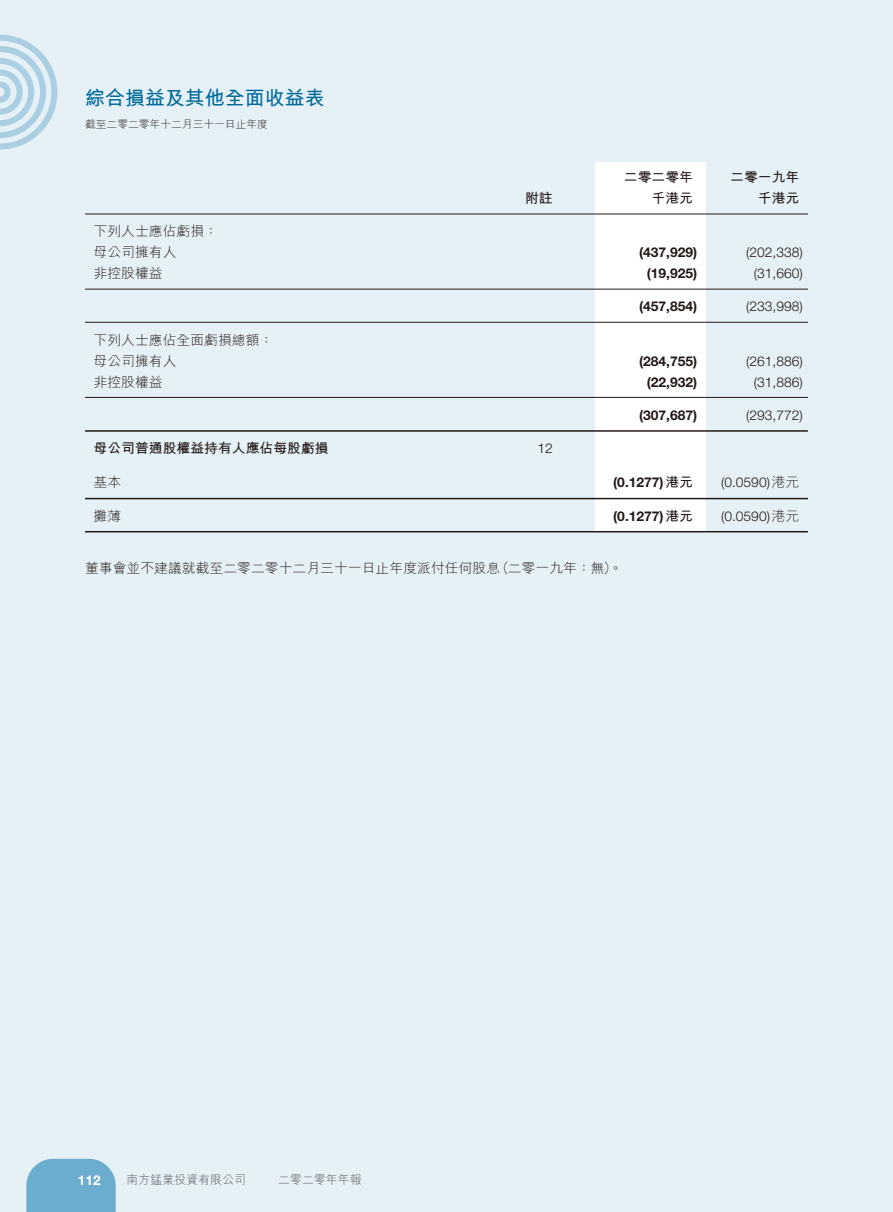
<style>
.page{position:relative;width:893px;height:1212px;background:#fff}
.page>*{position:absolute;margin:0;border:0;box-sizing:border-box;transform-origin:0 0}
.t1{font:700 19.5px "M Hei HK";color:#006a9a}
.t2{font:300 13.5px/21px "M Hei HK";color:#231916}
.t3{font:300 13.5px "Helvetica Neue LT Std";color:#231916}
.t4{font:700 13.5px "Helvetica Neue LT Std";color:#231916}
.t5{font:700 13.5px "M Hei HK";color:#231916}
.t6{font:700 13.5px "Helvetica Neue LT Std";color:#fff}
.t7{font:300 12px "M Hei HK";letter-spacing:.015em;color:#595857}
.t8{font:300 10.5px "M Hei HK";color:#231916}
.s1{font-family:"M Hei HK"}
</style>
<div class="page">
<div style="left:0;top:0;width:892px;height:1212px;background:#e5f0f7"></div>
<svg style="left:0;top:35px;width:57px;height:114px"></svg>
<svg style="left:26px;top:1159px;width:90px;height:53px;background:#73b1cf"></svg>
<div style="left:595px;top:162px;width:110px;height:369px;background:#fff"></div>
<hr style="left:85px;top:214px;width:723px;height:1px;background:#231916">
<hr style="left:85px;top:289px;width:723px;height:1px;background:#231916">
<hr style="left:85px;top:322px;width:723px;height:1px;background:#231916">
<hr style="left:85px;top:397px;width:723px;height:1px;background:#231916">
<hr style="left:85px;top:430px;width:723px;height:2px;background:#231916">
<hr style="left:85px;top:498px;width:723px;height:1px;background:#231916">
<hr style="left:85px;top:531px;width:723px;height:1px;background:#231916">
<h1 class="t1" style="left:85px;top:83px;width:241px">綜合損益及其他全面收益表</h1>
<p class="t8" style="left:85px;top:119px;width:184px">截至二零二零年十二月三十一日止年度</p>
<p class="t2" style="left:94px;top:221px;width:126px">下列人士應佔虧損：母公司擁有人</p>
<p class="t5" style="left:624px;top:167px;width:71px">二零二零年</p>
<p class="t5" style="left:730px;top:167px;width:71px">二零一九年</p>
<p class="t5" style="left:525px;top:188px;width:29px">附註</p>
<p class="t5" style="left:652px;top:188px;width:43px">千港元</p>
<p class="t5" style="left:758px;top:188px;width:43px">千港元</p>
<p class="t4" style="left:639px;top:244px;width:60px">(437,929)</p>
<p class="t3" style="left:746px;top:244px;width:58px">(202,338)</p>
<p class="t2" style="left:94px;top:263px;width:71px">非控股權益</p>
<p class="t4" style="left:647px;top:265px;width:52px">(19,925)</p>
<p class="t3" style="left:754px;top:265px;width:50px">(31,660)</p>
<p class="t4" style="left:639px;top:298px;width:60px">(457,854)</p>
<p class="t3" style="left:746px;top:298px;width:58px">(233,998)</p>
<p class="t2" style="left:94px;top:329px;width:181px">下列人士應佔全面虧損總額：母公司擁有人</p>
<p class="t4" style="left:639px;top:352px;width:60px">(284,755)</p>
<p class="t3" style="left:746px;top:352px;width:58px">(261,886)</p>
<p class="t2" style="left:94px;top:371px;width:71px">非控股權益</p>
<p class="t4" style="left:647px;top:373px;width:52px">(22,932)</p>
<p class="t3" style="left:754px;top:373px;width:50px">(31,886)</p>
<p class="t4" style="left:639px;top:407px;width:60px">(307,687)</p>
<p class="t3" style="left:746px;top:407px;width:58px">(293,772)</p>
<p class="t5" style="left:94px;top:438px;width:237px">母公司普通股權益持有人應佔每股虧損</p>
<p class="t3" style="left:537px;top:440px;width:17px">12</p>
<p class="t2" style="left:94px;top:472px;width:29px">基本</p>
<p class="t4" style="left:613px;top:474px;width:81px">(0.1277)<span class="s1">港元</span></p>
<p class="t3" style="left:721px;top:474px;width:80px">(0.0590)<span class="s1">港元</span></p>
<p class="t2" style="left:94px;top:505px;width:29px">攤薄</p>
<p class="t4" style="left:613px;top:507px;width:81px">(0.1277)<span class="s1">港元</span></p>
<p class="t3" style="left:721px;top:507px;width:80px">(0.0590)<span class="s1">港元</span></p>
<p class="t2" style="left:85px;top:557px;width:539px">董事會並不建議就截至二零二零十二月三十一日止年度派付任何股息（二零一九年：無）。</p>
<p class="t6" style="left:78px;top:1172px;width:24px">112</p>
<p class="t7" style="left:127px;top:1174px;width:121px">南方錳業投資有限公司</p>
<p class="t7" style="left:278px;top:1174px;width:85px">二零二零年年報</p>
</div>
